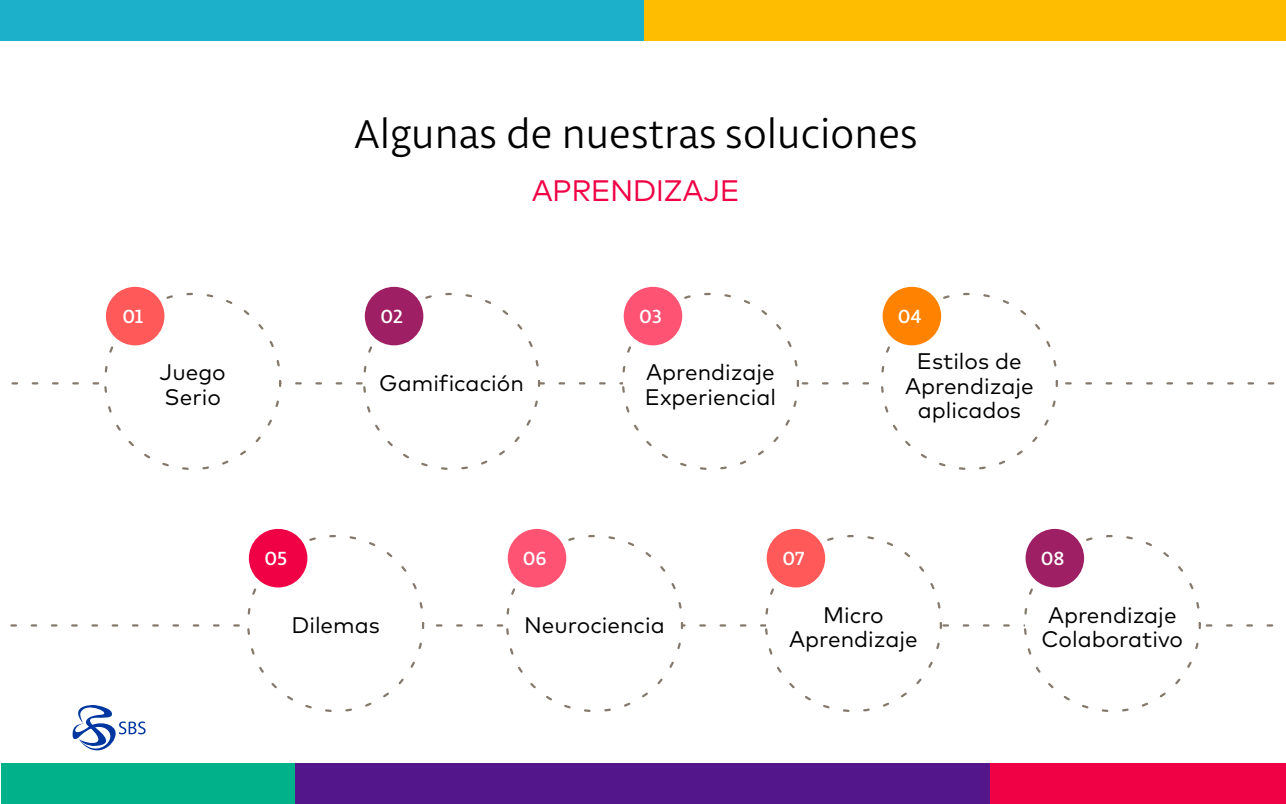
<style>
.page{position:relative;width:1286px;height:804px;background:#fff}
.page>*{position:absolute;margin:0;border:0;box-sizing:border-box;transform-origin:0 0}
.t1{font:42.75px "Libertad";color:#000}
.t2{font:29.47px "Mark Pro";letter-spacing:-.02em;color:#f00044}
.t3{font:22.5px/24.8px "Mark Pro";color:#000}
.t4{font:500 20.25px "Libertad";color:#fff}
</style>
<div class="page">
<svg style="left:13px;top:382px;width:1262px;height:2px"></svg>
<div style="left:105px;top:294px;width:175px;height:175px;background:#fff;border-radius:50%"></div>
<div style="left:106px;top:287px;width:58px;height:58px;background:#ff5959;border-radius:50%"></div>
<div style="left:364px;top:294px;width:175px;height:175px;background:#fff;border-radius:50%"></div>
<div style="left:365px;top:287px;width:58px;height:58px;background:#9e1f63;border-radius:50%"></div>
<div style="left:623px;top:294px;width:175px;height:175px;background:#fff;border-radius:50%"></div>
<div style="left:623px;top:287px;width:59px;height:58px;background:#ff5373;border-radius:50%"></div>
<div style="left:881px;top:294px;width:175px;height:175px;background:#fff;border-radius:50%"></div>
<div style="left:882px;top:287px;width:59px;height:58px;background:#ff8200;border-radius:50%"></div>
<svg style="left:11px;top:624px;width:1263px;height:2px"></svg>
<div style="left:248px;top:536px;width:175px;height:174px;background:#fff;border-radius:50%"></div>
<div style="left:249px;top:528px;width:58px;height:59px;background:#f00044;border-radius:50%"></div>
<div style="left:507px;top:536px;width:175px;height:174px;background:#fff;border-radius:50%"></div>
<div style="left:507px;top:528px;width:59px;height:59px;background:#ff5373;border-radius:50%"></div>
<div style="left:766px;top:536px;width:174px;height:174px;background:#fff;border-radius:50%"></div>
<div style="left:766px;top:528px;width:59px;height:59px;background:#ff5959;border-radius:50%"></div>
<div style="left:1024px;top:536px;width:175px;height:174px;background:#fff;border-radius:50%"></div>
<div style="left:1025px;top:528px;width:58px;height:59px;background:#9e1f63;border-radius:50%"></div>
<svg style="left:72px;top:705px;width:74px;height:46px"></svg>
<div style="left:294px;top:763px;width:697px;height:40px;background:#53168b"></div>
<div style="left:990px;top:763px;width:295px;height:40px;background:#f00044"></div>
<div style="left:643px;top:0;width:642px;height:41px;background:#ffbd00"></div>
<div style="left:105px;top:0;width:538px;height:41px;background:#1cb0ca"></div>
<div style="left:1px;top:763px;width:293px;height:40px;background:#00b18a"></div>
<div style="left:0;top:0;width:107px;height:41px;background:#1cb0ca"></div>
<p class="t4" style="left:122px;top:303px;width:23px">01</p>
<p class="t3" style="left:159px;top:358px;width:68px">Juego<br>Serio</p>
<h1 class="t1" style="left:354px;top:108px;width:564px">Algunas de nuestras soluciones</h1>
<h2 class="t2" style="left:532px;top:169px;width:209px">APRENDIZAJE</h2>
<p class="t4" style="left:380px;top:303px;width:24px">02</p>
<p class="t3" style="left:379px;top:368px;width:146px">Gamificación</p>
<p class="t4" style="left:639px;top:303px;width:24px">03</p>
<p class="t3" style="left:645px;top:358px;width:133px">Aprendizaje<br>Experiencial</p>
<p class="t4" style="left:897px;top:303px;width:26px">04</p>
<p class="t3" style="left:905px;top:346px;width:130px;text-align:center">Estilos de<br>Aprendizaje aplicados</p>
<p class="t4" style="left:264px;top:545px;width:25px">05</p>
<p class="t3" style="left:291px;top:610px;width:90px">Dilemas</p>
<p class="t4" style="left:522px;top:545px;width:26px">06</p>
<p class="t3" style="left:524px;top:610px;width:142px">Neurociencia</p>
<p class="t4" style="left:782px;top:545px;width:24px">07</p>
<p class="t3" style="left:789px;top:600px;width:130px;text-align:center">Micro<br>Aprendizaje</p>
<p class="t4" style="left:1040px;top:545px;width:25px">08</p>
<p class="t3" style="left:1041px;top:600px;width:143px">Aprendizaje<br>Colaborativo</p>
</div>
